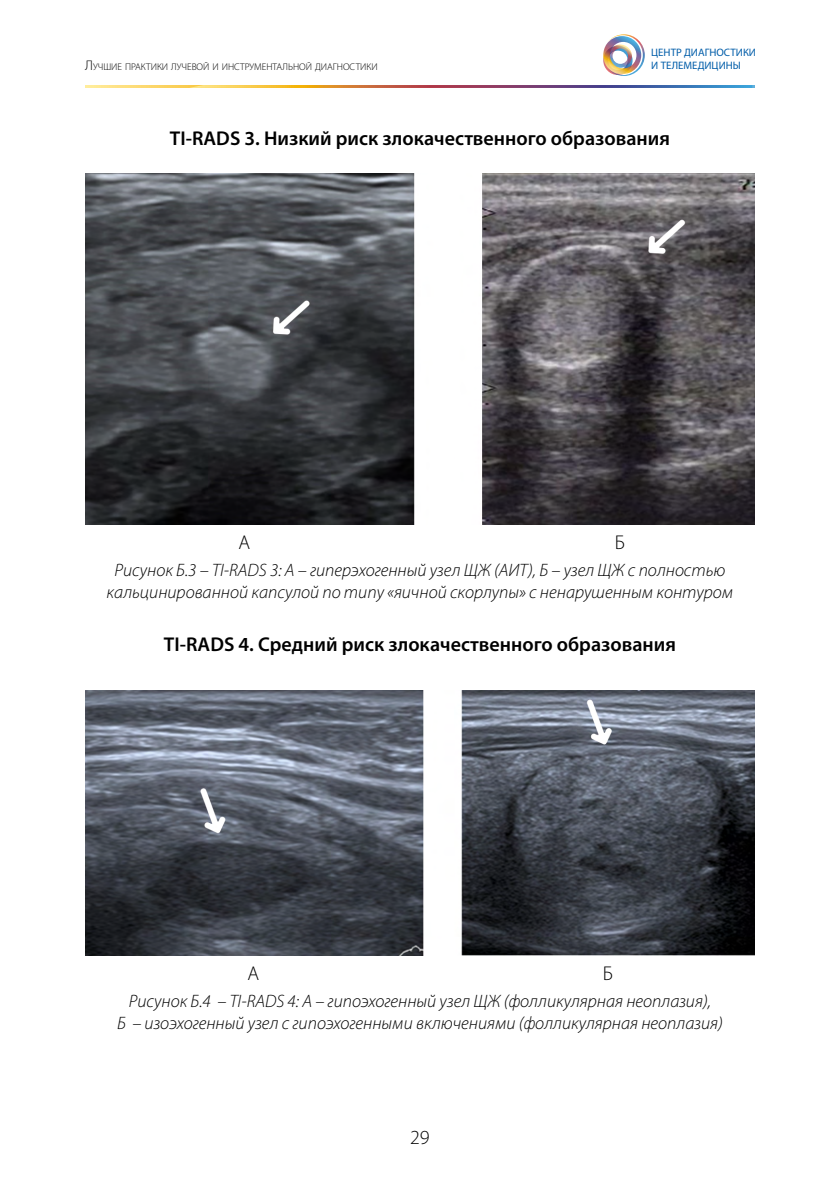
<style>
.page{position:relative;width:840px;height:1191px;background:#fff}
.page>*{position:absolute;margin:0;border:0;box-sizing:border-box;transform-origin:0 0}
.t1{font:600 20px "Myriad Pro";color:#000}
.t2{font:300 20px "Myriad Pro";color:#000}
.t3{font:italic 300 18px/21.6px "Myriad Pro";color:#000;text-align:center}
.t4{font:10.8px "Myriad Pro";color:#005da9}
.t5{font:300 9.8px "Myriad Pro";color:#000}
.s1{font-size:14px}
</style>
<div class="page">
<img style="left:603px;top:34px;width:41px;height:42px">
<svg style="left:85px;top:85px;width:669px;height:3px"></svg>
<svg style="left:189px;top:85px;width:562px;height:3px;background:#99746b"></svg>
<img style="left:85px;top:173px;width:669px;height:352px">
<img style="left:85px;top:691px;width:669px;height:265px">
<p class="t4" style="left:651px;top:46px;width:106px">ЦЕНТР ДИАГНОСТИКИ</p>
<p class="t5" style="left:85px;top:61px;width:294px"><span class="s1">Л</span>УЧШИЕ ПРАКТИКИ ЛУЧЕВОЙ И ИНСТРУМЕНТАЛЬНОЙ ДИАГНОСТИКИ</p>
<p class="t4" style="left:651px;top:60px;width:91px">И ТЕЛЕМЕДИЦИНЫ</p>
<p class="t1" style="left:170px;top:126px;width:501px">TI-RADS 3. Низкий риск злокачественного образования</p>
<p class="t2" style="left:238px;top:531px;width:13px">А</p>
<p class="t2" style="left:614px;top:531px;width:12px">Б</p>
<p class="t3" style="left:106px;top:559px;width:628px">Рисунок Б.3 – TI-RADS 3: А – гиперэхогенный узел ЩЖ (АИТ), Б – узел ЩЖ с полностью кальцинированной капсулой по типу «яичной скорлупы» с ненарушенным контуром</p>
<p class="t1" style="left:164px;top:632px;width:513px">TI-RADS 4. Средний риск злокачественного образования</p>
<p class="t2" style="left:247px;top:962px;width:13px">А</p>
<p class="t2" style="left:602px;top:962px;width:12px">Б</p>
<p class="t3" style="left:117px;top:990px;width:607px">Рисунок Б.4 – TI-RADS 4: А – гипоэхогенный узел ЩЖ (фолликулярная неоплазия),<br>Б – изоэхогенный узел с гипоэхогенными включениями (фолликулярная неоплазия)</p>
<p class="t2" style="left:410px;top:1126px;width:21px">29</p>
</div>
